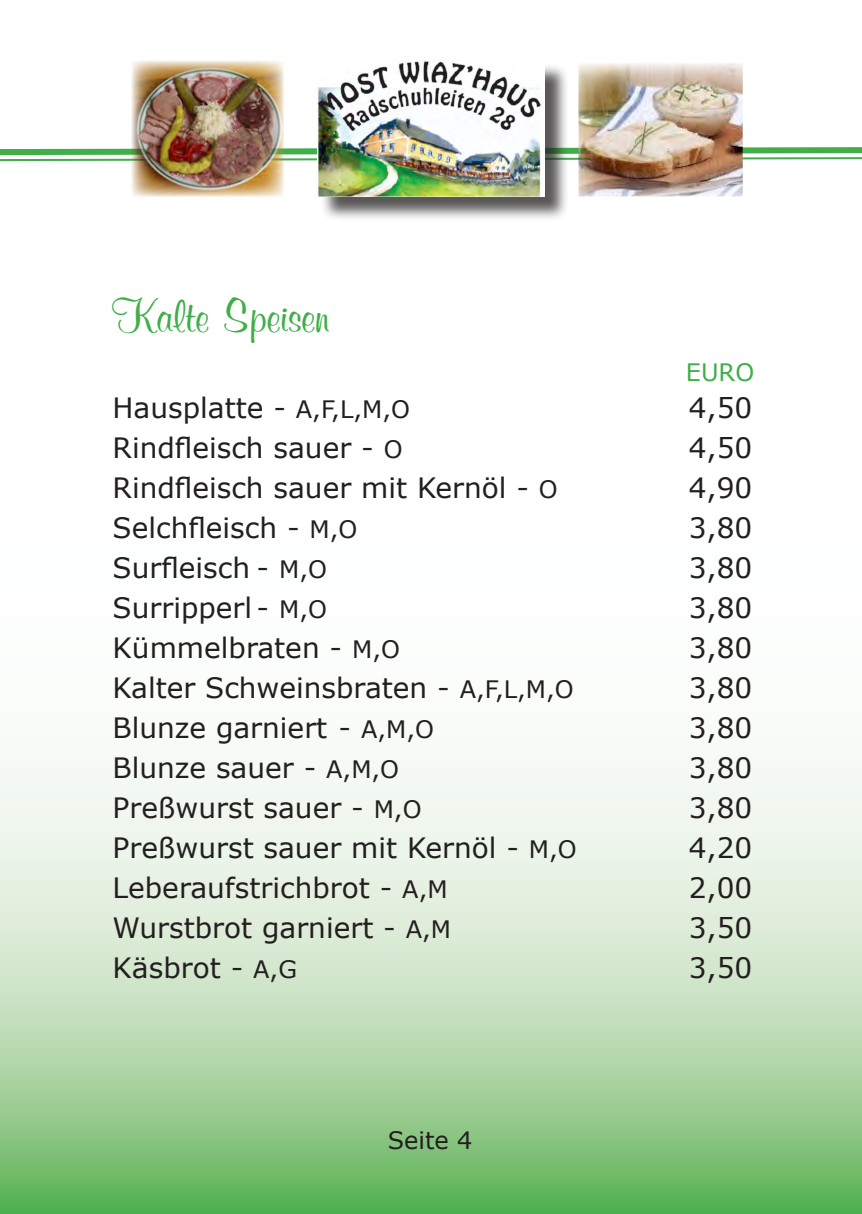
<style>
.page{position:relative;width:862px;height:1214px;background:#fff}
.page>*{position:absolute;margin:0;border:0;box-sizing:border-box;transform-origin:0 0}
.t1{font:48px "Murmur Normal";color:#40ae49}
.t2{font:28px "MS Reference Sans Serif";color:#231f20}
.t3{font:24px "MS Reference Sans Serif";color:#231f20}
.t4{font:24px "MS Reference Sans Serif";color:#40ae49}
.s1{font-size:24px}
</style>
<div class="page">
<svg style="left:0;top:759px;width:862px;height:454px;background:#c0deba"></svg>
<svg style="left:0;top:144px;width:862px;height:18px"></svg>
<div style="left:320px;top:63px;width:249px;height:158px;background:#231f20;opacity:.75"></div>
<img style="left:317px;top:60px;width:227px;height:136px">
<img style="left:578px;top:63px;width:164px;height:133px">
<img style="left:132px;top:60px;width:152px;height:137px">
<p class="t1" style="left:113px;top:287px;width:219px">Kalte Speisen</p>
<p class="t4" style="left:686px;top:357px;width:70px">EURO</p>
<p class="t2" style="left:113px;top:389px;width:299px">Hausplatte - <span class="s1">A,F,L,M,O</span></p>
<p class="t2" style="left:689px;top:389px;width:65px">4,50</p>
<p class="t2" style="left:113px;top:429px;width:291px">Rindfleisch sauer - <span class="s1">O</span></p>
<p class="t2" style="left:689px;top:429px;width:65px">4,50</p>
<p class="t2" style="left:113px;top:469px;width:447px">Rindfleisch sauer mit Kernöl - <span class="s1">O</span></p>
<p class="t2" style="left:689px;top:469px;width:65px">4,90</p>
<p class="t2" style="left:113px;top:509px;width:246px">Selchfleisch - <span class="s1">M,O</span></p>
<p class="t2" style="left:689px;top:509px;width:65px">3,80</p>
<p class="t2" style="left:113px;top:549px;width:216px">Surfleisch - <span class="s1">M,O</span></p>
<p class="t2" style="left:689px;top:549px;width:65px">3,80</p>
<p class="t2" style="left:113px;top:589px;width:216px">Surripperl - <span class="s1">M,O</span></p>
<p class="t2" style="left:689px;top:589px;width:65px">3,80</p>
<p class="t2" style="left:113px;top:629px;width:289px">Kümmelbraten - <span class="s1">M,O</span></p>
<p class="t2" style="left:689px;top:629px;width:65px">3,80</p>
<p class="t2" style="left:113px;top:669px;width:463px">Kalter Schweinsbraten - <span class="s1">A,F,L,M,O</span></p>
<p class="t2" style="left:689px;top:669px;width:65px">3,80</p>
<p class="t2" style="left:113px;top:709px;width:323px">Blunze garniert - <span class="s1">A,M,O</span></p>
<p class="t2" style="left:689px;top:709px;width:65px">3,80</p>
<p class="t2" style="left:113px;top:749px;width:288px">Blunze sauer - <span class="s1">A,M,O</span></p>
<p class="t2" style="left:689px;top:749px;width:65px">3,80</p>
<p class="t2" style="left:113px;top:789px;width:310px">Preßwurst sauer - <span class="s1">M,O</span></p>
<p class="t2" style="left:689px;top:789px;width:65px">3,80</p>
<p class="t2" style="left:113px;top:829px;width:466px">Preßwurst sauer mit Kernöl - <span class="s1">M,O</span></p>
<p class="t2" style="left:689px;top:829px;width:65px">4,20</p>
<p class="t2" style="left:113px;top:869px;width:336px">Leberaufstrichbrot - <span class="s1">A,M</span></p>
<p class="t2" style="left:689px;top:869px;width:65px">2,00</p>
<p class="t2" style="left:113px;top:909px;width:340px">Wurstbrot garniert - <span class="s1">A,M</span></p>
<p class="t2" style="left:689px;top:909px;width:65px">3,50</p>
<p class="t2" style="left:113px;top:949px;width:186px">Käsbrot - <span class="s1">A,G</span></p>
<p class="t2" style="left:689px;top:949px;width:65px">3,50</p>
<p class="t3" style="left:388px;top:1124px;width:86px">Seite 4</p>
</div>
